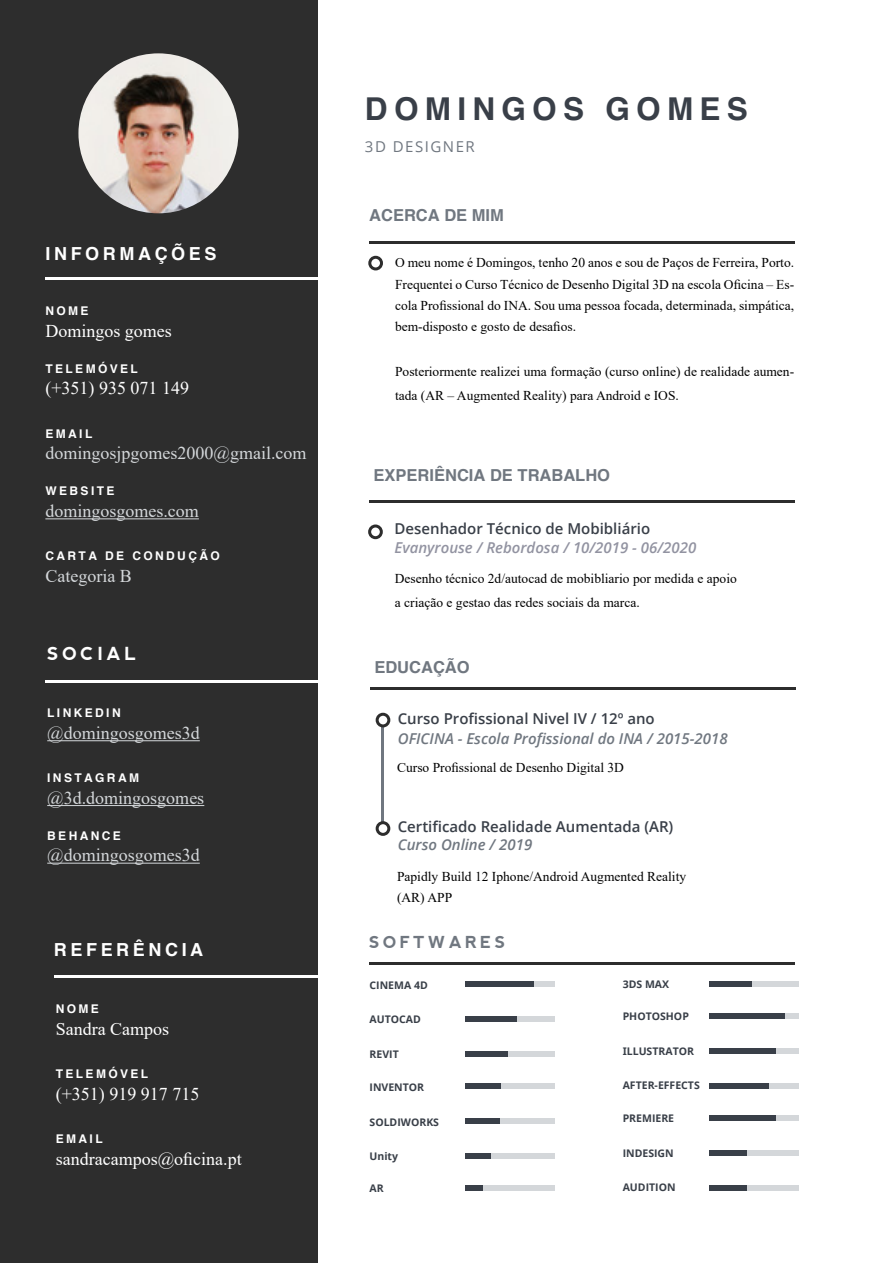
<style>
.page{position:relative;width:893px;height:1263px;background:#fff}
.page>*{position:absolute;margin:0;border:0;box-sizing:border-box;transform-origin:0 0}
.t1{font:700 31.5px "Helvetica";letter-spacing:.2em;color:#393f48}
.t2{font:18px "Times New Roman";color:#d4d7da}
.t3{font:18px "Times New Roman";color:#fff}
.t4{font:700 18px "Helvetica";letter-spacing:.2em;color:#fff}
.t5{font:700 18px "nevis";letter-spacing:.2em;color:#fff}
.t6{font:700 16.5px "Helvetica";color:#707780}
.t7{font:700 16.5px "nevis";letter-spacing:.2em;color:#707780}
.t8{font:600 15px "Open Sans";color:#393f48}
.t9{font:italic 600 15px "Open Sans";color:#707780}
.t10{font:italic 600 15px "Open Sans";color:#9293a1}
.t11{font:15px "Open Sans";letter-spacing:.1em;color:#707780}
.t12{font:13.5px/21px "Times New Roman";color:#000}
.t13{font:700 12px "Helvetica";letter-spacing:.2em;color:#fff}
.t14{font:700 10.5px "Open Sans";color:#393f48}
</style>
<div class="page">
<div style="left:368px;top:256px;width:15px;height:14px;border:3px solid #2d2d2d;border-radius:50%"></div>
<div style="left:368px;top:524px;width:15px;height:15px;border:3px solid #2d2d2d;border-radius:50%"></div>
<hr style="left:369px;top:500px;width:425px;height:3px;background:#2d2d2d">
<hr style="left:369px;top:241px;width:425px;height:3px;background:#2d2d2d">
<hr style="left:382px;top:714px;width:2px;height:115px;background:#707780">
<div style="left:377px;top:714px;width:12px;height:12px;background:#fff;border-radius:50%"></div>
<div style="left:376px;top:713px;width:14px;height:14px;border:3px solid #2d2d2d;border-radius:50%"></div>
<div style="left:377px;top:823px;width:12px;height:11px;background:#fff;border-radius:50%"></div>
<div style="left:376px;top:821px;width:14px;height:15px;border:3px solid #2d2d2d;border-radius:50%"></div>
<hr style="left:370px;top:687px;width:425px;height:3px;background:#2d2d2d">
<div style="left:465px;top:1083px;width:90px;height:6px;background:#d4d7da"></div>
<div style="left:465px;top:981px;width:90px;height:6px;background:#d4d7da"></div>
<div style="left:465px;top:1083px;width:36px;height:6px;background:#393f48"></div>
<div style="left:465px;top:981px;width:68px;height:6px;background:#393f48"></div>
<div style="left:465px;top:1118px;width:90px;height:6px;background:#d4d7da"></div>
<div style="left:465px;top:1016px;width:90px;height:6px;background:#d4d7da"></div>
<div style="left:465px;top:1118px;width:34px;height:6px;background:#393f48"></div>
<div style="left:465px;top:1016px;width:52px;height:6px;background:#393f48"></div>
<div style="left:465px;top:1153px;width:90px;height:6px;background:#d4d7da"></div>
<div style="left:465px;top:1051px;width:90px;height:6px;background:#d4d7da"></div>
<div style="left:465px;top:1153px;width:26px;height:6px;background:#393f48"></div>
<div style="left:465px;top:1051px;width:43px;height:6px;background:#393f48"></div>
<div style="left:465px;top:1185px;width:90px;height:5px;background:#d4d7da"></div>
<div style="left:465px;top:1185px;width:17px;height:5px;background:#393f48"></div>
<hr style="left:369px;top:962px;width:425px;height:2px;background:#2d2d2d">
<div style="left:710px;top:1115px;width:89px;height:5px;background:#d4d7da"></div>
<div style="left:710px;top:1013px;width:89px;height:5px;background:#d4d7da"></div>
<div style="left:710px;top:1115px;width:66px;height:5px;background:#393f48"></div>
<div style="left:710px;top:1013px;width:75px;height:5px;background:#393f48"></div>
<div style="left:710px;top:1150px;width:89px;height:6px;background:#d4d7da"></div>
<div style="left:710px;top:1048px;width:89px;height:5px;background:#d4d7da"></div>
<div style="left:710px;top:1150px;width:37px;height:6px;background:#393f48"></div>
<div style="left:710px;top:1048px;width:66px;height:5px;background:#393f48"></div>
<div style="left:710px;top:1185px;width:89px;height:5px;background:#d4d7da"></div>
<div style="left:710px;top:1083px;width:89px;height:5px;background:#d4d7da"></div>
<div style="left:710px;top:1185px;width:37px;height:5px;background:#393f48"></div>
<div style="left:710px;top:1083px;width:59px;height:5px;background:#393f48"></div>
<div style="left:710px;top:981px;width:89px;height:6px;background:#d4d7da"></div>
<div style="left:710px;top:981px;width:42px;height:6px;background:#393f48"></div>
<div style="left:0;top:0;width:318px;height:1263px;background:#2d2d2d"></div>
<hr style="left:45px;top:277px;width:273px;height:3px;background:#fff">
<img style="left:78px;top:53px;width:160px;height:160px;border-radius:80px">
<hr style="left:45px;top:518px;width:154px;height:1px;background:#d4d7da">
<hr style="left:45px;top:680px;width:273px;height:3px;background:#fff">
<hr style="left:47px;top:740px;width:153px;height:1px;background:#d4d7da">
<hr style="left:47px;top:805px;width:157px;height:1px;background:#d4d7da">
<hr style="left:47px;top:863px;width:153px;height:1px;background:#d4d7da">
<hr style="left:54px;top:975px;width:264px;height:3px;background:#fff">
<h2 class="t4" style="left:45px;top:242px;width:172px">INFORMAÇÕES</h2>
<p class="t13" style="left:45px;top:303px;width:45px">NOME</p>
<h2 class="t3" style="left:45px;top:318px;width:128px">Domingos gomes</h2>
<p class="t13" style="left:45px;top:361px;width:94px">TELEMÓVEL</p>
<h2 class="t3" style="left:45px;top:376px;width:145px">(+351) 935 071 149</h2>
<p class="t13" style="left:45px;top:426px;width:48px">EMAIL</p>
<h2 class="t2" style="left:45px;top:441px;width:263px">domingosjpgomes2000@gmail.com</h2>
<p class="t13" style="left:45px;top:483px;width:71px">WEBSITE</p>
<h2 class="t2" style="left:45px;top:498px;width:155px">domingosgomes.com</h2>
<p class="t13" style="left:45px;top:548px;width:176px">CARTA DE CONDUÇÃO</p>
<h2 class="t2" style="left:45px;top:563px;width:88px">Categoria B</h2>
<h2 class="t5" style="left:47px;top:643px;width:91px">SOCIAL</h2>
<p class="t13" style="left:47px;top:705px;width:75px">LINKEDIN</p>
<h2 class="t2" style="left:47px;top:720px;width:154px">@domingosgomes3d</h2>
<p class="t13" style="left:47px;top:770px;width:93px">INSTAGRAM</p>
<h2 class="t2" style="left:47px;top:785px;width:159px">@3d.domingosgomes</h2>
<p class="t13" style="left:47px;top:828px;width:75px">BEHANCE</p>
<h2 class="t2" style="left:47px;top:842px;width:154px">@domingosgomes3d</h2>
<h2 class="t4" style="left:54px;top:938px;width:151px">REFERÊNCIA</h2>
<p class="t13" style="left:56px;top:1002px;width:45px">NOME</p>
<h2 class="t3" style="left:56px;top:1016px;width:115px">Sandra Campos</h2>
<p class="t13" style="left:56px;top:1066px;width:94px">TELEMÓVEL</p>
<h2 class="t3" style="left:56px;top:1081px;width:145px">(+351) 919 917 715</h2>
<p class="t13" style="left:56px;top:1131px;width:48px">EMAIL</p>
<h2 class="t3" style="left:56px;top:1146px;width:188px">sandracampos@oficina.pt</h2>
<h1 class="t1" style="left:365px;top:89px;width:384px">DOMINGOS GOMES</h1>
<p class="t11" style="left:365px;top:137px;width:111px">3D DESIGNER</p>
<p class="t6" style="left:369px;top:205px;width:136px">ACERCA DE MIM</p>
<p class="t12" style="left:395px;top:252px;width:401px;text-align:justify">O meu nome é Domingos, tenho 20 anos e sou de Paços de Ferreira, Porto.<br>Frequentei o Curso Técnico de Desenho Digital 3D na escola Oficina – Es&shy;cola Profissional do INA. Sou uma pessoa focada, determinada, simpática, bem-disposto e gosto de desafios.</p>
<p class="t12" style="left:395px;top:359px;width:401px;line-height:24px">Posteriormente realizei uma formação (curso online) de realidade aumen&shy;tada (AR – Augmented Reality) para Android e IOS.</p>
<p class="t6" style="left:374px;top:464px;width:238px">EXPERIÊNCIA DE TRABALHO</p>
<p class="t8" style="left:395px;top:518px;width:257px">Desenhador Técnico de Mobibliário</p>
<p class="t10" style="left:395px;top:537px;width:303px">Evanyrouse / Rebordosa / 10/2019 - 06/2020</p>
<p class="t12" style="left:395px;top:566px;width:343px;line-height:24px">Desenho técnico 2d/autocad de mobibliario por medida e apoio a criação e gestao das redes sociais da marca.</p>
<p class="t6" style="left:374px;top:657px;width:97px">EDUCAÇÃO</p>
<p class="t8" style="left:398px;top:708px;width:258px">Curso Profissional Nivel IV / 12º ano</p>
<p class="t9" style="left:398px;top:728px;width:331px">OFICINA - Escola Profissional do INA / 2015-2018</p>
<p class="t12" style="left:397px;top:757px;width:228px">Curso Profissional de Desenho Digital 3D</p>
<p class="t8" style="left:398px;top:817px;width:277px">Certificado Realidade Aumentada (AR)</p>
<p class="t9" style="left:398px;top:835px;width:136px">Curso Online / 2019</p>
<p class="t12" style="left:397px;top:865px;width:291px">Papidly Build 12 Iphone/Android Augmented Reality (AR) APP</p>
<p class="t7" style="left:369px;top:932px;width:138px">SOFTWARES</p>
<p class="t14" style="left:370px;top:977px;width:60px">CINEMA 4D</p>
<p class="t14" style="left:623px;top:977px;width:48px">3DS MAX</p>
<p class="t14" style="left:370px;top:1012px;width:53px">AUTOCAD</p>
<p class="t14" style="left:623px;top:1009px;width:68px">PHOTOSHOP</p>
<p class="t14" style="left:370px;top:1046px;width:31px">REVIT</p>
<p class="t14" style="left:623px;top:1044px;width:73px">ILLUSTRATOR</p>
<p class="t14" style="left:370px;top:1079px;width:56px">INVENTOR</p>
<p class="t14" style="left:623px;top:1078px;width:79px">AFTER-EFFECTS</p>
<p class="t14" style="left:370px;top:1114px;width:71px">SOLDIWORKS</p>
<p class="t14" style="left:623px;top:1111px;width:53px">PREMIERE</p>
<p class="t14" style="left:370px;top:1148px;width:30px">Unity</p>
<p class="t14" style="left:623px;top:1146px;width:53px">INDESIGN</p>
<p class="t14" style="left:370px;top:1181px;width:16px">AR</p>
<p class="t14" style="left:623px;top:1180px;width:54px">AUDITION</p>
</div>
